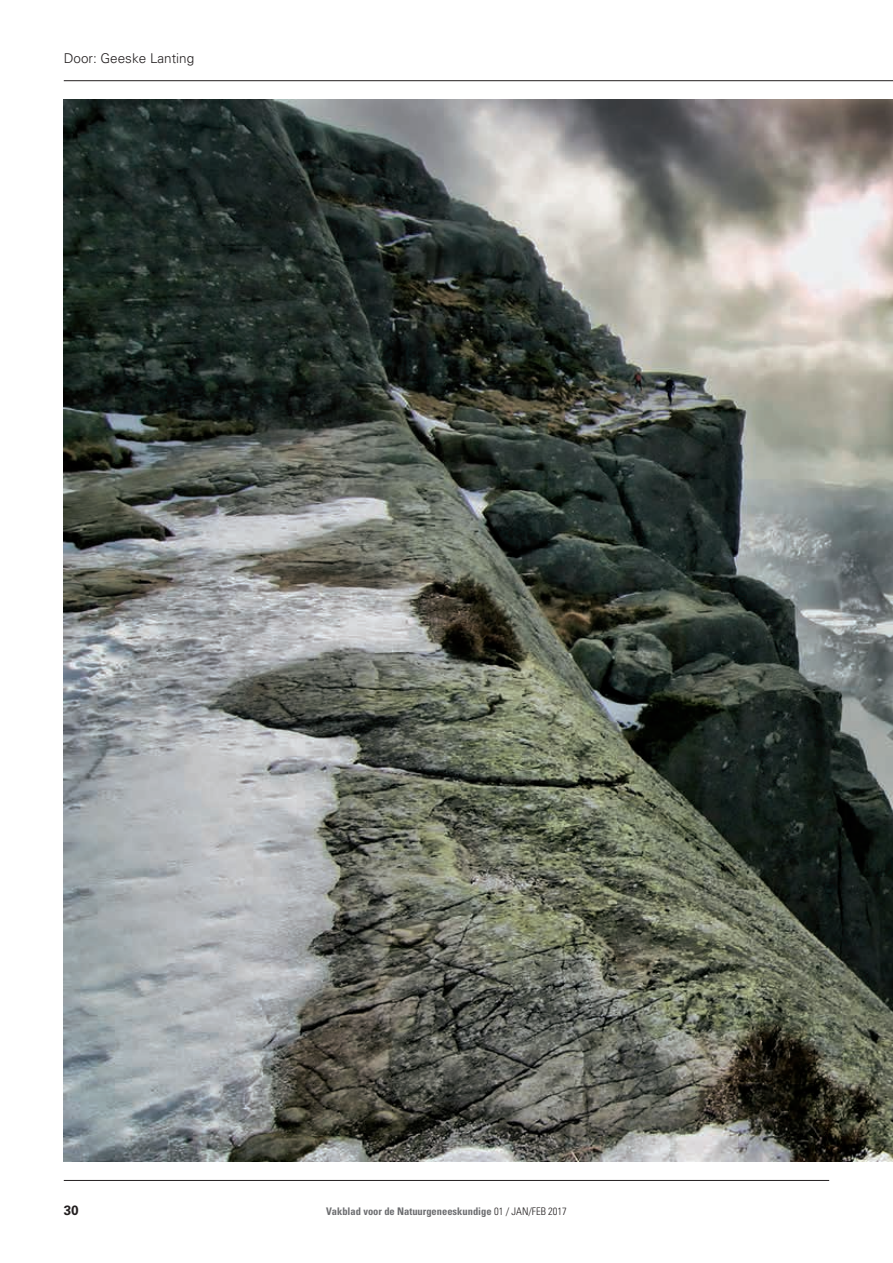
<style>
.page{position:relative;width:893px;height:1263px;background:#fff}
.page>*{position:absolute;margin:0;border:0;box-sizing:border-box;transform-origin:0 0}
.t1{font:300 13.5px "Univers LT Std";color:#231f20}
.t2{font:700 13.5px "Univers LT Std";color:#231f20}
.t3{font:700 condensed 10.5px "Univers LT Std";color:#6c6d70}
.s1{font-weight:300;color:#231f20}
</style>
<div class="page">
<hr style="left:64px;top:1180px;width:765px;height:1px;background:#231f20">
<img style="left:64px;top:99px;width:828px;height:1062px">
<img style="left:892px;top:99px;width:1px;height:1062px">
<hr style="left:64px;top:80px;width:829px;height:1px;background:#231f20">
<p class="t1" style="left:64px;top:50px;width:132px">Door: Geeske Lanting</p>
<p class="t2" style="left:64px;top:1202px;width:17px">30</p>
<p class="t3" style="left:326px;top:1205px;width:242px">Vakblad voor de Natuurgeneeskundige <span class="s1">01 / JAN/FEB 2017</span></p>
</div>
